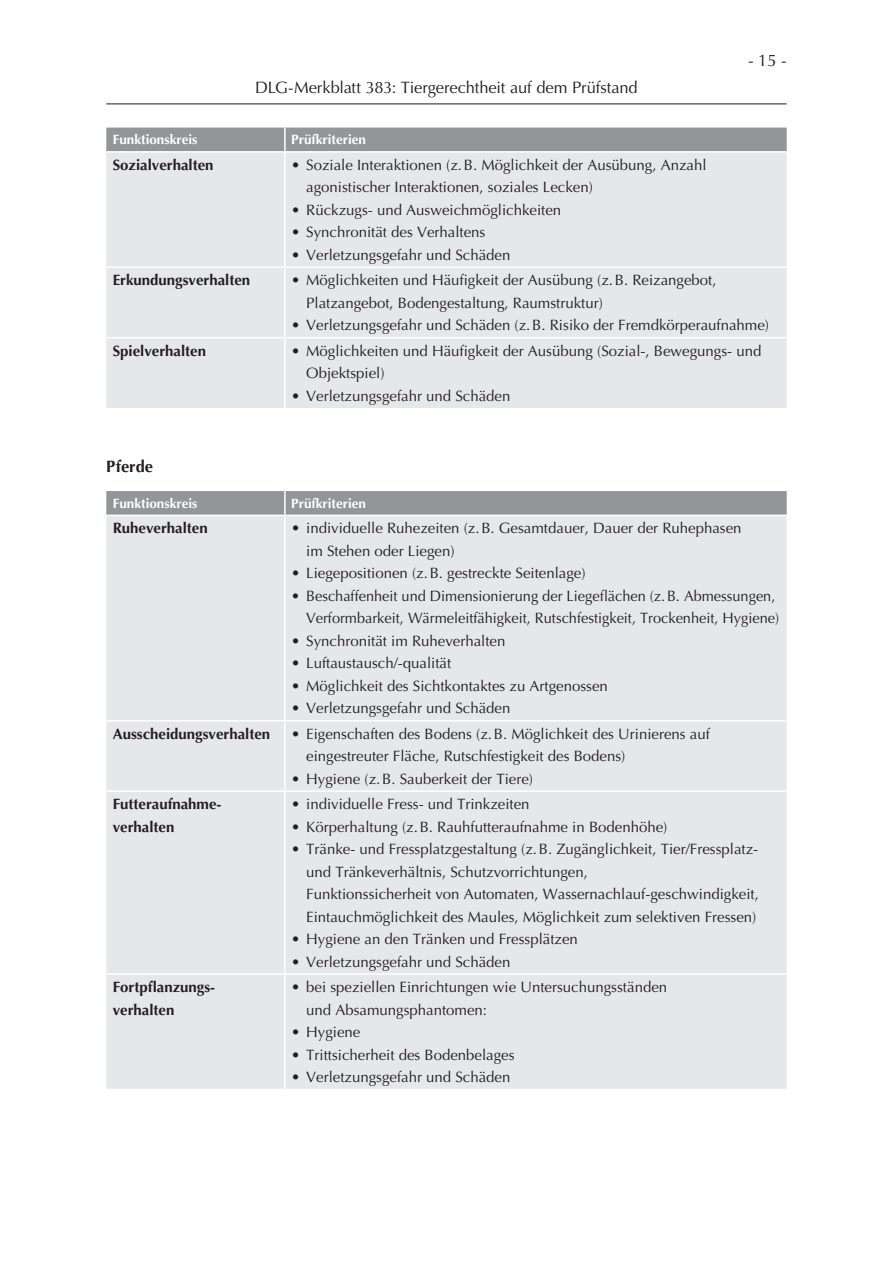
<style>
.page{position:relative;width:893px;height:1263px;background:#fff}
.page>*{position:absolute;margin:0;border:0;box-sizing:border-box;transform-origin:0 0}
.t1{font:16.5px "Optima CELT";letter-spacing:-.005em;color:#231f20}
.t2{font:700 16.5px "Optima CELT";color:#231f20}
.t3{font:15px/22.5px "Optima CELT";color:#231f20}
.t4{font:700 15px/22.5px "Optima CELT";color:#231f20}
.t5{font:700 13.5px "Optima CELT";color:#fff}
</style>
<div class="page">
<div style="left:106px;top:128px;width:681px;height:23px;background:#939598"></div>
<div style="left:106px;top:153px;width:681px;height:255px;background:#e6e7e9"></div>
<hr style="left:284px;top:128px;width:2px;height:23px;background:#fff">
<hr style="left:284px;top:153px;width:2px;height:113px;background:#fff">
<hr style="left:106px;top:266px;width:179px;height:2px;background:#fff">
<hr style="left:285px;top:266px;width:502px;height:2px;background:#fff">
<hr style="left:284px;top:268px;width:2px;height:69px;background:#fff">
<hr style="left:106px;top:337px;width:179px;height:1px;background:#fff">
<hr style="left:285px;top:337px;width:502px;height:1px;background:#fff">
<hr style="left:284px;top:338px;width:2px;height:70px;background:#fff">
<div style="left:106px;top:491px;width:681px;height:24px;background:#939598"></div>
<div style="left:106px;top:516px;width:681px;height:573px;background:#e6e7e9"></div>
<hr style="left:284px;top:516px;width:2px;height:204px;background:#fff">
<hr style="left:106px;top:720px;width:179px;height:1px;background:#fff">
<hr style="left:285px;top:720px;width:502px;height:1px;background:#fff">
<hr style="left:284px;top:721px;width:2px;height:69px;background:#fff">
<hr style="left:106px;top:790px;width:179px;height:2px;background:#fff">
<hr style="left:285px;top:790px;width:502px;height:2px;background:#fff">
<hr style="left:284px;top:792px;width:2px;height:181px;background:#fff">
<hr style="left:106px;top:973px;width:179px;height:2px;background:#fff">
<hr style="left:285px;top:973px;width:502px;height:2px;background:#fff">
<hr style="left:284px;top:975px;width:2px;height:114px;background:#fff">
<hr style="left:284px;top:491px;width:2px;height:24px;background:#fff">
<hr style="left:106px;top:104px;width:681px;height:1px;background:#231f20">
<p class="t1" style="left:255px;top:77px;width:384px">DLG-Merkblatt 383: Tiergerechtheit auf dem Prüfstand</p>
<p class="t1" style="left:748px;top:50px;width:40px">- 15 -</p>
<p class="t5" style="left:113px;top:131px;width:86px">Funktionskreis</p>
<p class="t5" style="left:291px;top:131px;width:76px">Prüfkriterien</p>
<p class="t4" style="left:113px;top:153px;width:102px">Sozialverhalten</p>
<p class="t3" style="left:306px;top:154px;width:402px;text-indent:-15px">• Soziale Interaktionen (z.B. Möglichkeit der Ausübung, Anzahl agonistischer Interaktionen, soziales Lecken)</p>
<p class="t3" style="left:291px;top:199px;width:271px">• Rückzugs- und Ausweichmöglichkeiten</p>
<p class="t3" style="left:291px;top:221px;width:196px">• Synchronität des Verhaltens</p>
<p class="t3" style="left:291px;top:244px;width:221px">• Verletzungsgefahr und Schäden</p>
<p class="t4" style="left:113px;top:269px;width:139px">Erkundungsverhalten</p>
<p class="t3" style="left:306px;top:269px;width:412px;text-indent:-15px">• Möglichkeiten und Häufigkeit der Ausübung (z.B. Reizangebot,<br>Platzangebot, Bodengestaltung, Raumstruktur)</p>
<p class="t3" style="left:291px;top:314px;width:479px">• Verletzungsgefahr und Schäden (z.B. Risiko der Fremdkörperaufnahme)</p>
<p class="t4" style="left:113px;top:339px;width:95px">Spielverhalten</p>
<p class="t3" style="left:306px;top:339px;width:457px;text-indent:-15px">• Möglichkeiten und Häufigkeit der Ausübung (Sozial-, Bewegungs- und<br>Objektspiel)</p>
<p class="t3" style="left:291px;top:384px;width:221px">• Verletzungsgefahr und Schäden</p>
<p class="t2" style="left:106px;top:456px;width:48px">Pferde</p>
<p class="t5" style="left:113px;top:495px;width:86px">Funktionskreis</p>
<p class="t5" style="left:291px;top:495px;width:76px">Prüfkriterien</p>
<p class="t4" style="left:113px;top:517px;width:97px">Ruheverhalten</p>
<p class="t3" style="left:306px;top:517px;width:437px;text-indent:-15px">• individuelle Ruhezeiten (z.B. Gesamtdauer, Dauer der Ruhephasen im Stehen oder Liegen)</p>
<p class="t3" style="left:291px;top:562px;width:296px">• Liegepositionen (z.B. gestreckte Seitenlage)</p>
<p class="t3" style="left:291px;top:584px;width:489px;text-align:right">• Beschaffenheit und Dimensionierung der Liegeflächen (z.B. Abmessungen,<br>Verformbarkeit, Wärmeleitfähigkeit, Rutschfestigkeit, Trockenheit, Hygiene)</p>
<p class="t3" style="left:291px;top:629px;width:216px">• Synchronität im Ruheverhalten</p>
<p class="t3" style="left:291px;top:652px;width:161px">• Luftaustausch/-qualität</p>
<p class="t3" style="left:291px;top:674px;width:318px">• Möglichkeit des Sichtkontaktes zu Artgenossen</p>
<p class="t3" style="left:291px;top:697px;width:221px">• Verletzungsgefahr und Schäden</p>
<p class="t4" style="left:113px;top:722px;width:159px">Ausscheidungsverhalten</p>
<p class="t3" style="left:306px;top:722px;width:405px;text-indent:-15px">• Eigenschaften des Bodens (z.B. Möglichkeit des Urinierens auf eingestreuter Fläche, Rutschfestigkeit des Bodens)</p>
<p class="t3" style="left:291px;top:767px;width:243px">• Hygiene (z.B. Sauberkeit der Tiere)</p>
<p class="t4" style="left:113px;top:793px;width:110px">Futteraufnahme&shy;verhalten</p>
<p class="t3" style="left:291px;top:793px;width:240px">• individuelle Fress- und Trinkzeiten</p>
<p class="t3" style="left:291px;top:815px;width:378px">• Körperhaltung (z.B. Rauhfutteraufnahme in Bodenhöhe)</p>
<p class="t3" style="left:306px;top:838px;width:454px;text-indent:-15px">• Tränke- und Fressplatzgestaltung (z.B. Zugänglichkeit, Tier/Fressplatz&shy;und Tränkeverhältnis, Schutzvorrichtungen,<br>Funktionssicherheit von Automaten, Wassernachlauf-geschwindigkeit, Eintauchmöglichkeit des Maules, Möglichkeit zum selektiven Fressen)</p>
<p class="t3" style="left:291px;top:928px;width:288px">• Hygiene an den Tränken und Fressplätzen</p>
<p class="t3" style="left:291px;top:950px;width:221px">• Verletzungsgefahr und Schäden</p>
<p class="t4" style="left:113px;top:976px;width:104px">Fortpflanzungs&shy;verhalten</p>
<p class="t3" style="left:306px;top:976px;width:362px;text-indent:-15px">• bei speziellen Einrichtungen wie Untersuchungsständen und Absamungsphantomen:</p>
<p class="t3" style="left:291px;top:1021px;width:71px">• Hygiene</p>
<p class="t3" style="left:291px;top:1043px;width:225px">• Trittsicherheit des Bodenbelages</p>
<p class="t3" style="left:291px;top:1066px;width:221px">• Verletzungsgefahr und Schäden</p>
</div>
